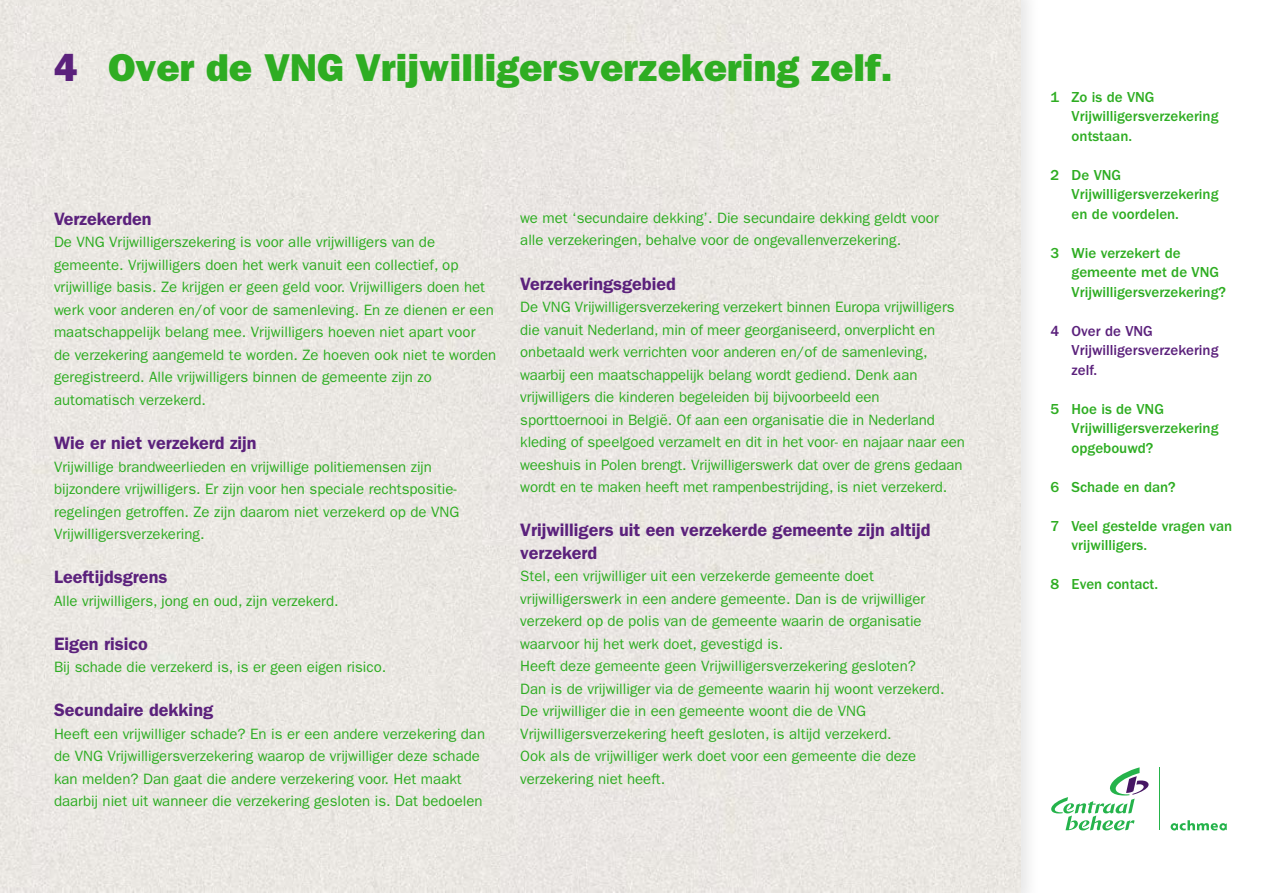
<style>
.page{position:relative;width:1263px;height:893px;background:#fff}
.page>*{position:absolute;margin:0;border:0;box-sizing:border-box;transform-origin:0 0}
.t1{font:39px "ITC Franklin Gothic Std Hvy";color:#2ead22}
.t2{font:600 18px/22.5px "ITC Franklin Gothic Std";color:#5b217c}
.t3{font:15px/22.5px "ITC Franklin Gothic Std";color:#2ead22}
.t4{font:500 15px/19.5px "ITC Franklin Gothic Std";color:#2ead22}
.t5{font:500 15px/19.5px "ITC Franklin Gothic Std";color:#5b217c}
.s1{color:#5b217c}
</style>
<div class="page">
<div style="left:0;top:0;width:1020px;height:893px;background:#eae7e3"></div>
<svg style="left:1170px;top:820px;width:57px;height:10px"></svg>
<hr style="left:1159px;top:767px;width:1px;height:63px;background:#25b34b">
<svg style="left:1051px;top:767px;width:98px;height:63px"></svg>
<h1 class="t1" style="left:54px;top:44px;width:840px"><span class="s1">4</span> Over de VNG Vrijwilligersverzekering zelf.</h1>
<p class="t2" style="left:54px;top:208px;width:99px">Verzekerden</p>
<p class="t3" style="left:54px;top:231px;width:444px">De VNG Vrijwilligerszekering is voor alle vrijwilligers van de gemeente. Vrijwilligers doen het werk vanuit een collectief, op vrijwillige basis. Ze krijgen er geen geld voor. Vrijwilligers doen het werk voor anderen en/of voor de samenleving. En ze dienen er een maatschappelijk belang mee. Vrijwilligers hoeven niet apart voor<br>de verzekering aangemeld te worden. Ze hoeven ook niet te worden geregistreerd. Alle vrijwilligers binnen de gemeente zijn zo automatisch verzekerd.</p>
<p class="t2" style="left:54px;top:432px;width:204px">Wie er niet verzekerd zijn</p>
<p class="t3" style="left:54px;top:455px;width:407px">Vrijwillige brandweerlieden en vrijwillige politiemensen zijn bijzondere vrijwilligers. Er zijn voor hen speciale rechtspositie&shy;regelingen getroffen. Ze zijn daarom niet verzekerd op de VNG Vrijwilligersverzekering.</p>
<p class="t2" style="left:54px;top:566px;width:115px">Leeftijdsgrens</p>
<p class="t3" style="left:54px;top:589px;width:286px">Alle vrijwilligers, jong en oud, zijn verzekerd.</p>
<p class="t2" style="left:54px;top:632px;width:95px">Eigen risico</p>
<p class="t3" style="left:54px;top:656px;width:334px">Bij schade die verzekerd is, is er geen eigen risico.</p>
<p class="t2" style="left:54px;top:699px;width:161px">Secundaire dekking</p>
<p class="t3" style="left:54px;top:723px;width:433px">Heeft een vrijwilliger schade? En is er een andere verzekering dan de VNG Vrijwilligersverzekering waarop de vrijwilliger deze schade kan melden? Dan gaat die andere verzekering voor. Het maakt daarbij niet uit wanneer die verzekering gesloten is. Dat bedoelen</p>
<p class="t3" style="left:520px;top:207px;width:420px">we met ‘secundaire dekking’. Die secundaire dekking geldt voor alle verzekeringen, behalve voor de ongevallenverzekering.</p>
<p class="t2" style="left:520px;top:272px;width:157px">Verzekeringsgebied</p>
<p class="t3" style="left:520px;top:296px;width:446px">De VNG Vrijwilligersverzekering verzekert binnen Europa vrijwilligers die vanuit Nederland, min of meer georganiseerd, onverplicht en onbetaald werk verrichten voor anderen en/of de samenleving, waarbij een maatschappelijk belang wordt gediend. Denk aan vrijwilligers die kinderen begeleiden bij bijvoorbeeld een sporttoernooi in België. Of aan een organisatie die in Nederland kleding of speelgoed verzamelt en dit in het voor- en najaar naar een weeshuis in Polen brengt. Vrijwilligerswerk dat over de grens gedaan wordt en te maken heeft met rampenbestrijding, is niet verzekerd.</p>
<p class="t2" style="left:520px;top:519px;width:412px">Vrijwilligers uit een verzekerde gemeente zijn altijd verzekerd</p>
<p class="t3" style="left:520px;top:565px;width:426px">Stel, een vrijwilliger uit een verzekerde gemeente doet vrijwilligerswerk in een andere gemeente. Dan is de vrijwilliger verzekerd op de polis van de gemeente waarin de organisatie waarvoor hij het werk doet, gevestigd is.<br>Heeft deze gemeente geen Vrijwilligersverzekering gesloten?<br>Dan is de vrijwilliger via de gemeente waarin hij woont verzekerd.<br>De vrijwilliger die in een gemeente woont die de VNG Vrijwilligersverzekering heeft gesloten, is altijd verzekerd.<br>Ook als de vrijwilliger werk doet voor een gemeente die deze verzekering niet heeft.</p>
<p class="t4" style="left:1071px;top:87px;width:148px;text-indent:-21px">1 Zo is de VNG<br>Vrijwilligersverzekering ontstaan.</p>
<p class="t4" style="left:1071px;top:165px;width:148px;text-indent:-21px">2 De VNG<br>Vrijwilligersverzekering en de voordelen.</p>
<p class="t4" style="left:1071px;top:243px;width:156px;text-indent:-21px">3 Wie verzekert de gemeente met de VNG<br>Vrijwilligersverzekering?</p>
<p class="t5" style="left:1071px;top:321px;width:148px;text-indent:-21px">4 Over de VNG<br>Vrijwilligersverzekering zelf.</p>
<p class="t4" style="left:1071px;top:399px;width:148px;text-indent:-21px">5 Hoe is de VNG<br>Vrijwilligersverzekering opgebouwd?</p>
<p class="t4" style="left:1050px;top:477px;width:127px">6 Schade en dan?</p>
<p class="t4" style="left:1071px;top:516px;width:162px;text-indent:-21px">7 Veel gestelde vragen van vrijwilligers.</p>
<p class="t4" style="left:1050px;top:575px;width:109px">8 Even contact.</p>
</div>
